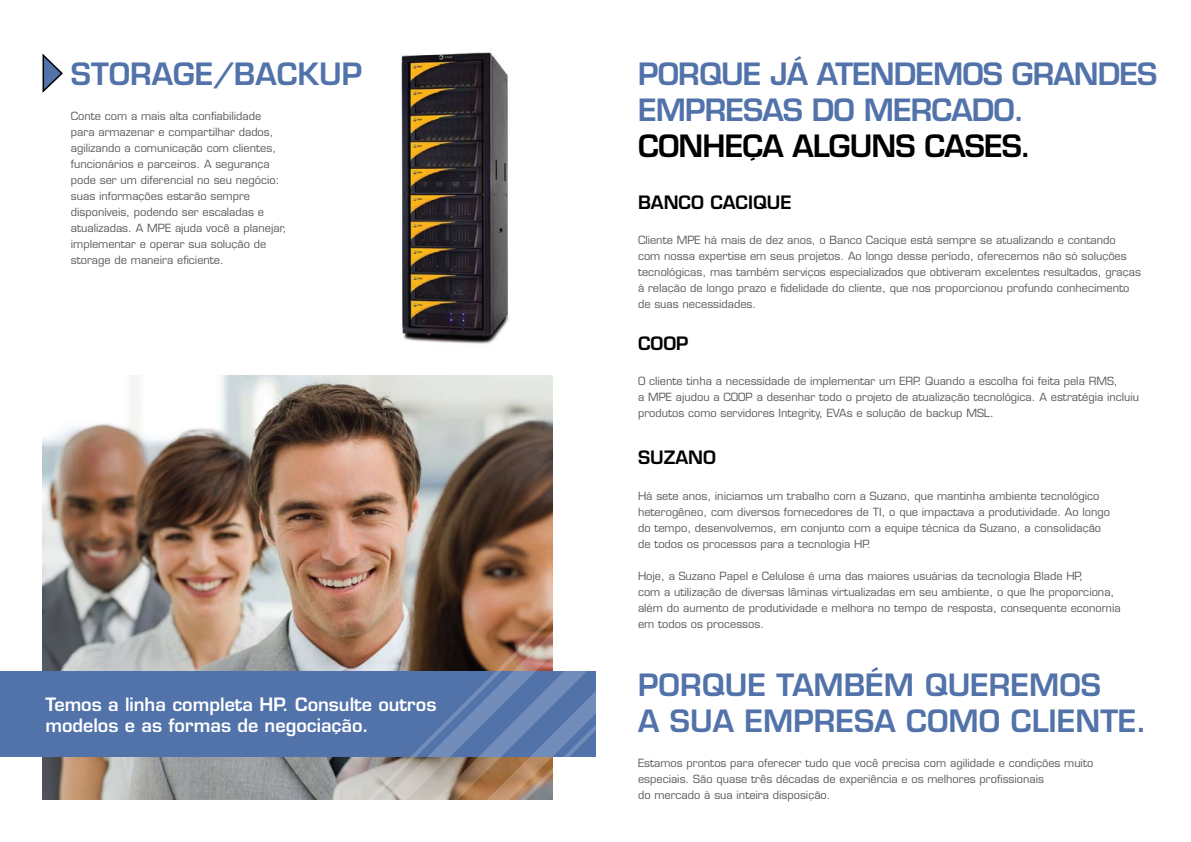
<style>
.page{position:relative;width:1191px;height:842px;background:#fff}
.page>*{position:absolute;margin:0;border:0;box-sizing:border-box;transform-origin:0 0}
.t1{font:600 30px/36px "Eurostile";color:#5272aa}
.t2{font:600 30px/36px "Eurostile";letter-spacing:-.03em;color:#5272aa}
.t3{font:600 30px "Eurostile";letter-spacing:-.03em;color:#000}
.t4{font:600 18px/21.6px "Eurostile";color:#fff}
.t5{font:600 18px "Eurostile";color:#000}
.t6{font:11px/16px "Eurostile";color:#58595b}
</style>
<div class="page">
<img style="left:43px;top:375px;width:510px;height:424px">
<div style="left:0;top:672px;width:595px;height:85px;background:#5272aa"></div>
<svg style="left:267px;top:409px;width:24px;height:391px"></svg>
<svg style="left:291px;top:405px;width:51px;height:395px"></svg>
<img style="left:342px;top:405px;width:52px;height:395px">
<img style="left:394px;top:405px;width:159px;height:395px">
<svg style="left:421px;top:409px;width:175px;height:391px"></svg>
<img style="left:401px;top:52px;width:108px;height:292px">
<svg style="left:42px;top:53px;width:21px;height:40px"></svg>
<h1 class="t1" style="left:71px;top:56px;width:293px">STORAGE/BACKUP</h1>
<h1 class="t2" style="left:638px;top:56px;width:521px">PORQUE JÁ ATENDEMOS GRANDES<br>EMPRESAS DO MERCADO.</h1>
<h1 class="t3" style="left:638px;top:127px;width:395px">CONHEÇA ALGUNS CASES.</h1>
<p class="t6" style="left:71px;top:108px;width:217px">Conte com a mais alta confiabilidade para armazenar e compartilhar dados, agilizando a comunicação com clientes, funcionários e parceiros. A segurança pode ser um diferencial no seu negócio: suas informações estarão sempre disponíveis, podendo ser escaladas e atualizadas. A MPE ajuda você a planejar, implementar e operar sua solução de storage de maneira eficiente.</p>
<h2 class="t5" style="left:638px;top:191px;width:27px">Banco</h2>
<h2 class="t5" style="left:710px;top:191px;width:25px">Cacique</h2>
<p class="t6" style="left:638px;top:232px;width:504px">Cliente MPE há mais de dez anos, o Banco Cacique está sempre se atualizando e contando<br>com nossa expertise em seus projetos. Ao longo desse período, oferecemos não só soluções tecnológicas, mas também serviços especializados que obtiveram excelentes resultados, graças à relação de longo prazo e fidelidade do cliente, que nos proporcionou profundo conhecimento de suas necessidades.</p>
<h2 class="t5" style="left:638px;top:332px;width:52px">COOP</h2>
<p class="t6" style="left:638px;top:373px;width:502px">O cliente tinha a necessidade de implementar um ERP. Quando a escolha foi feita pela RMS,<br>a MPE ajudou a COOP a desenhar todo o projeto de atualização tecnológica. A estratégia incluiu produtos como servidores Integrity, EVAs e solução de backup MSL.</p>
<h2 class="t5" style="left:638px;top:446px;width:52px">Suzano</h2>
<h2 class="t4" style="left:45px;top:693px;width:392px">Temos a linha completa HP. Consulte outros modelos e as formas de negociação.</h2>
<p class="t6" style="left:638px;top:488px;width:473px">Há sete anos, iniciamos um trabalho com a Suzano, que mantinha ambiente tecnológico heterogêneo, com diversos fornecedores de TI, o que impactava a produtividade. Ao longo do tempo, desenvolvemos, em conjunto com a equipe técnica da Suzano, a consolidação de todos os processos para a tecnologia HP.</p>
<p class="t6" style="left:638px;top:568px;width:484px">Hoje, a Suzano Papel e Celulose é uma das maiores usuárias da tecnologia Blade HP,<br>com a utilização de diversas lâminas virtualizadas em seu ambiente, o que lhe proporciona, além do aumento de produtividade e melhora no tempo de resposta, consequente economia em todos os processos.</p>
<h1 class="t1" style="left:638px;top:666px;width:510px">PORQUE TAMBÉM QUEREMOS<br>A SUA EMPRESA COMO CLIENTE.</h1>
<p class="t6" style="left:638px;top:755px;width:457px">Estamos prontos para oferecer tudo que você precisa com agilidade e condições muito especiais. São quase três décadas de experiência e os melhores profissionais<br>do mercado à sua inteira disposição.</p>
</div>
